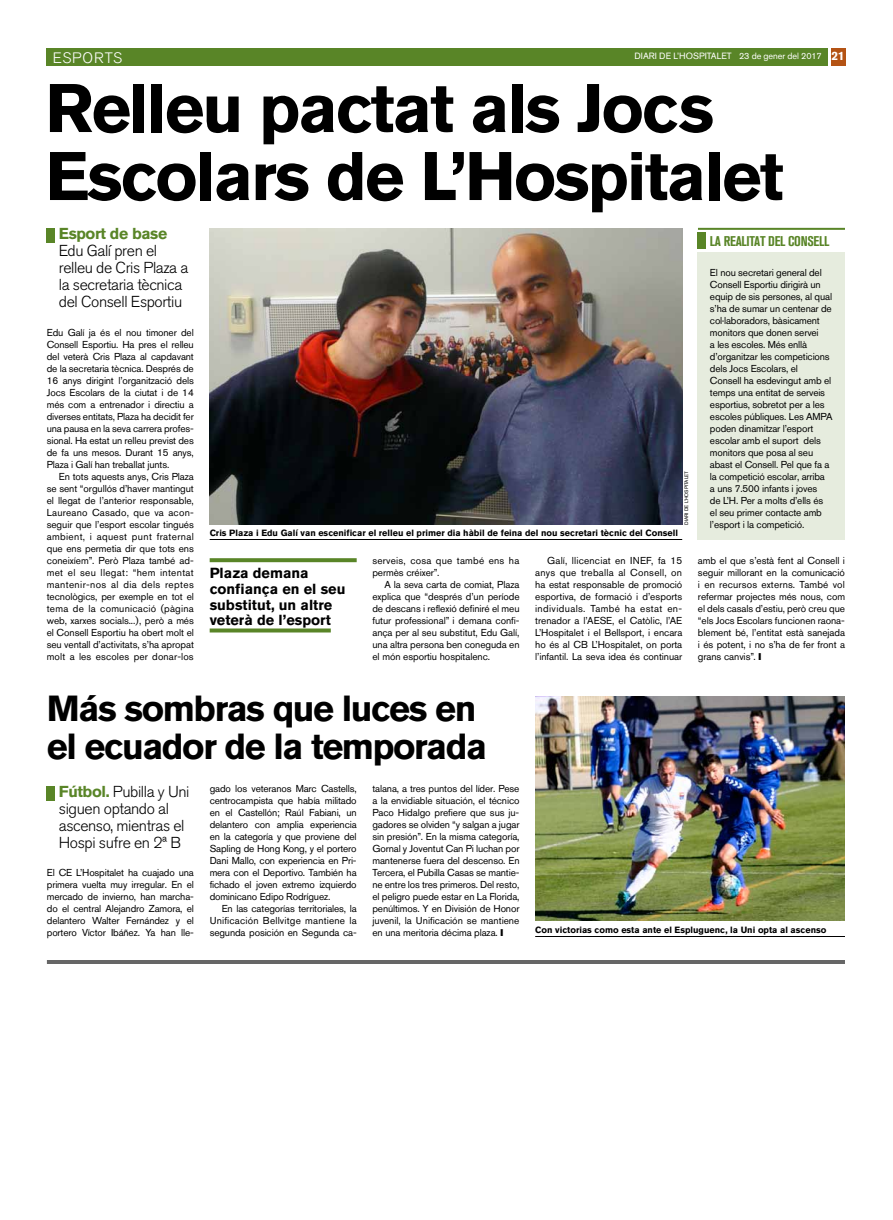
<style>
.page{position:relative;width:893px;height:1220px;background:#fff}
.page>*{position:absolute;margin:0;border:0;box-sizing:border-box;transform-origin:0 0}
.t1{font:700 68px/68px "Akzidenz Grotesk BQ";letter-spacing:-.03em;color:#000}
.t2{font:700 36px/38px "Akzidenz Grotesk BQ";letter-spacing:-.04em;color:#000}
.t3{font:300 15.8px/17px "Akzidenz Grotesk BQ";letter-spacing:-.025em;color:#000}
.t4{font:700 15.8px "Akzidenz Grotesk BQ";letter-spacing:-.025em;color:#598527}
.t5{font:300 15px "Akzidenz Grotesk BQ";letter-spacing:.06em;color:#fff}
.t6{font:700 14.5px/15.7px "Akzidenz Grotesk BQ";color:#000}
.t7{font:700 condensed 14px "Akzidenz Grotesk BQ";letter-spacing:-.02em;color:#598527}
.t8{font:10px/12px "Akzidenz Grotesk BQ";letter-spacing:-.015em;color:#000;text-align:justify}
.t9{font:10px/12px "Akzidenz Grotesk BQ";letter-spacing:.02em;color:#000}
.t10{font:700 9px "Akzidenz Grotesk BQ";color:#000}
.t11{font:9px "Akzidenz Grotesk BQ";color:#fff}
.t12{font:5px "Akzidenz Grotesk BQ";color:#000}
.s1{font-style:inherit}
.s2{font-weight:700;font-size:12px}
.s3{font-weight:700;color:#598527}
</style>
<div class="page">
<div style="left:47px;top:48px;width:781px;height:18px;background:#598527"></div>
<div style="left:831px;top:48px;width:14px;height:18px;background:#b45314"></div>
<hr style="left:47px;top:960px;width:798px;height:4px;background:#666">
<div style="left:47px;top:786px;width:8px;height:15px;background:#598527"></div>
<img style="left:535px;top:696px;width:310px;height:225px">
<hr style="left:535px;top:936px;width:310px;height:1px;background:#000">
<div style="left:698px;top:252px;width:147px;height:288px;background:#e6ecde"></div>
<hr style="left:698px;top:228px;width:147px;height:2px;background:#598527">
<div style="left:698px;top:232px;width:8px;height:16px;background:#598527"></div>
<div style="left:47px;top:228px;width:8px;height:15px;background:#598527"></div>
<hr style="left:210px;top:539px;width:472px;height:1px;background:#000">
<img style="left:210px;top:228px;width:472px;height:297px">
<svg style="left:210px;top:558px;width:147px;height:4px"></svg>
<svg style="left:210px;top:629px;width:121px;height:4px"></svg>
<h3 class="t5" style="left:53px;top:49px;width:71px">esports</h3>
<p class="t11" style="left:634px;top:51px;width:212px">DIARI DE L’HOSPITALET <span class="s1">23 de gener del 2017</span> <span class="s2">21</span></p>
<h1 class="t1" style="left:45px;top:74px;width:740px">Relleu pactat als Jocs<br>Escolars de L’Hospitalet</h1>
<h3 class="t4" style="left:59px;top:224px;width:110px">Esport de base</h3>
<h3 class="t3" style="left:59px;top:242px;width:131px">Edu Galí pren el relleu de Cris Plaza a la secretaria tècnica del Consell Esportiu</h3>
<h3 class="t7" style="left:710px;top:233px;width:121px">LA REALITAT DEL CONSELL</h3>
<p class="t8" style="left:710px;top:266px;width:124px;text-align:left">El nou secretari general del<br>Consell Esportiu dirigirà un equip de sis persones, al qual s’ha de sumar un centenar de col·laboradors, bàsicament monitors que donen servei<br>a les escoles. Més enllà d’organitzar les competicions dels Jocs Escolars, el<br>Consell ha esdevingut amb el temps una entitat de serveis esportius, sobretot per a les escoles públiques. Les AMPA poden dinamitzar l’esport escolar amb el suport dels monitors que posa al seu abast el Consell. Pel que fa a la competició escolar, arriba<br>a uns 7.500 infants i joves<br>de L’H. Per a molts d’ells és el seu primer contacte amb l’esport i la competició.</p>
<p class="t8" style="left:47px;top:326px;width:149px">Edu Galí ja és el nou timoner del Consell Esportiu. Ha pres el relleu del veterà Cris Plaza al capdavant de la secretaria tècnica. Després de 16 anys dirigint l’organització dels Jocs Escolars de la ciutat i de 14 més com a entrenador i directiu a diverses entitats, Plaza ha decidit fer una pausa en la seva carrera profes&shy;sional. Ha estat un relleu previst des de fa uns mesos. Durant 15 anys, Plaza i Galí han treballat junts.</p>
<p class="t8" style="left:47px;top:470px;width:149px;text-indent:12px">En tots aquests anys, Cris Plaza se sent “orgullós d’haver mantingut el llegat de l’anterior responsable, Laureano Casado, que va acon&shy;seguir que l’esport escolar tingués ambient, i aquest punt fraternal que ens permetia dir que tots ens coneixíem”. Però Plaza també ad&shy;met el seu llegat: “hem intentat mantenir-nos al dia dels reptes tecnològics, per exemple en tot el tema de la comunicació (pàgina web, xarxes socials...), però a més el Consell Esportiu ha obert molt el seu ventall d’activitats, s’ha apropat molt a les escoles per donar-los</p>
<p class="t12" style="left:683px;top:525px;width:55px;rotate:-90deg">diari de l’hospitalet</p>
<p class="t10" style="left:210px;top:528px;width:470px">Cris Plaza i Edu Galí van escenificar el relleu el primer dia hàbil de feina del nou secretari tècnic del Consell</p>
<h3 class="t6" style="left:210px;top:565px;width:137px">Plaza demana confiança en el seu substitut, un altre veterà de l’esport</h3>
<p class="t8" style="left:535px;top:554px;width:149px;text-indent:12px">Galí, llicenciat en INEF, fa 15 anys que treballa al Consell, on ha estat responsable de promoció esportiva, de formació i d’esports individuals. També ha estat en&shy;trenador a l’AESE, el Catòlic, l’AE L’Hospitalet i el Bellsport, i encara ho és al CB L’Hospitalet, on porta l’infantil. La seva idea és continuar</p>
<p class="t8" style="left:698px;top:554px;width:149px">amb el que s’està fent al Consell i seguir millorant en la comunicació i en recursos externs. També vol refermar projectes més nous, com el dels casals d’estiu, però creu que “els Jocs Escolars funcionen raona&shy;blement bé, l’entitat està sanejada i és potent, i no s’ha de fer front a grans canvis”.</p>
<p class="t9" style="left:372px;top:554px;width:148px">serveis, cosa que també ens ha permès créixer”.</p>
<p class="t8" style="left:372px;top:578px;width:149px;text-indent:12px">A la seva carta de comiat, Plaza explica que “després d’un període de descans i reflexió definiré el meu futur professional” i demana confi&shy;ança per al seu substitut, Edu Galí, una altra persona ben coneguda en el món esportiu hospitalenc.</p>
<h2 class="t2" style="left:47px;top:690px;width:442px">Más sombras que luces en el ecuador de la temporada</h2>
<h3 class="t3" style="left:59px;top:783px;width:132px"><span class="s3">Fútbol.</span> Pubilla y Uni siguen optando al ascenso, mientras el<br>Hospi sufre en 2ª B</h3>
<p class="t8" style="left:47px;top:866px;width:149px">El CE L’Hospitalet ha cuajado una primera vuelta muy irregular. En el mercado de invierno, han marcha&shy;do el central Alejandro Zamora, el delantero Walter Fernández y el portero Víctor Ibáñez. Ya han lle-</p>
<p class="t8" style="left:210px;top:782px;width:149px">gado los veteranos Marc Castells, centrocampista que había militado en el Castellón; Raúl Fabiani, un delantero con amplia experiencia en la categoría y que proviene del Sapling de Hong Kong, y el portero Dani Mallo, con experiencia en Pri&shy;mera con el Deportivo. También ha fichado el joven extremo izquierdo dominicano Edipo Rodríguez.</p>
<p class="t8" style="left:210px;top:902px;width:149px;text-indent:12px">En las categorías territoriales, la Unificación Bellvitge mantiene la segunda posición en Segunda ca-</p>
<p class="t8" style="left:372px;top:782px;width:149px">talana, a tres puntos del líder. Pese a la envidiable situación, el técnico Paco Hidalgo prefiere que sus ju&shy;gadores se olviden “y salgan a jugar sin presión”. En la misma categoría, Gornal y Joventut Can Pi luchan por mantenerse fuera del descenso. En Tercera, el Pubilla Casas se mantie&shy;ne entre los tres primeros. Del resto, el peligro puede estar en La Florida, penúltimos. Y en División de Honor juvenil, la Unificación se mantiene en una meritoria décima plaza.</p>
<p class="t10" style="left:535px;top:925px;width:293px">Con victorias como esta ante el Espluguenc, la Uni opta al ascenso</p>
</div>
